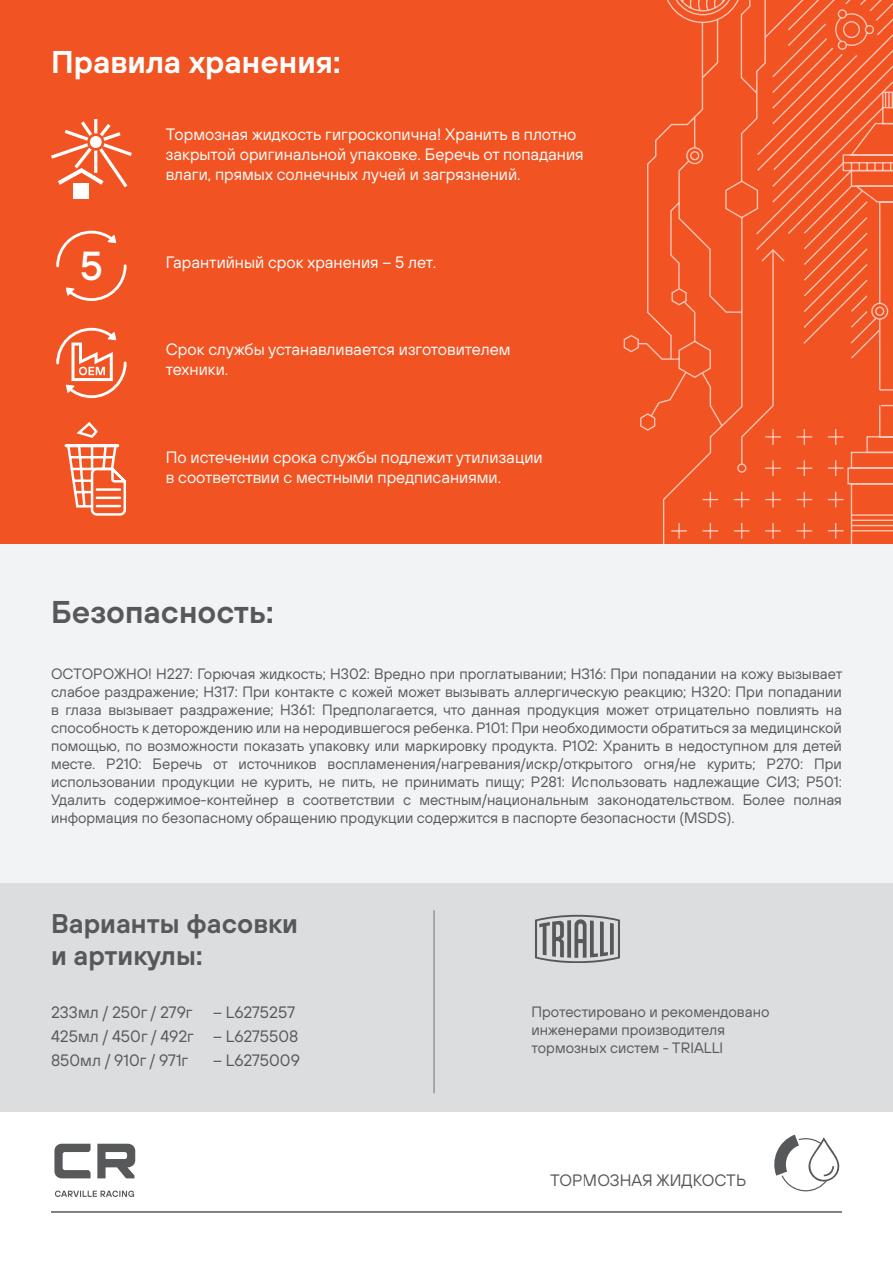
<style>
.page{position:relative;width:893px;height:1263px;background:#fff}
.page>*{position:absolute;margin:0;border:0;box-sizing:border-box;transform-origin:0 0}
.t1{font:500 40.5px "TT Hoves";color:#fff}
.t2{font:600 31.5px "TT Hoves";color:#fff}
.t3{font:600 31.5px "TT Hoves";color:#57585a}
.t4{font:600 27px/32.4px "TT Hoves";color:#57585a}
.t5{font:16.5px/19.8px "TT Hoves";color:#fff}
.t6{font:16.5px/24px "TT Hoves";color:#57585a}
.t7{font:15px/18px "TT Hoves";color:#57585a;text-align:justify}
</style>
<div class="page">
<hr style="left:51px;top:1211px;width:791px;height:2px;background:#57585a">
<svg style="left:54px;top:1144px;width:81px;height:53px"></svg>
<svg style="left:774px;top:1134px;width:65px;height:57px"></svg>
<div style="left:0;top:0;width:893px;height:544px;background:#f15422"></div>
<div style="left:0;top:544px;width:893px;height:339px;background:#f2f3f4"></div>
<svg style="left:51px;top:119px;width:81px;height:68px"></svg>
<div style="left:73px;top:183px;width:15px;height:16px;background:#fff"></div>
<svg style="left:56px;top:231px;width:71px;height:70px"></svg>
<div style="left:0;top:883px;width:893px;height:228px;background:#dcdddf"></div>
<hr style="left:433px;top:910px;width:2px;height:183px;background:#939598">
<svg style="left:535px;top:915px;width:85px;height:48px"></svg>
<svg style="left:623px;top:0;width:270px;height:544px"></svg>
<svg style="left:56px;top:328px;width:71px;height:70px"></svg>
<svg style="left:65px;top:422px;width:61px;height:94px"></svg>
<h2 class="t2" style="left:51px;top:41px;width:292px">Правила хранения:</h2>
<h1 class="t1" style="left:80px;top:240px;width:25px">5</h1>
<p class="t5" style="left:166px;top:124px;width:419px">Тормозная жидкость гигроскопична! Хранить в плотно закрытой оригинальной упаковке. Беречь от попадания влаги, прямых солнечных лучей и загрязнений.</p>
<p class="t5" style="left:166px;top:252px;width:272px">Гарантийный срок хранения – 5 лет.</p>
<p class="t5" style="left:166px;top:340px;width:346px">Срок службы устанавливается изготовителем техники.</p>
<p class="t5" style="left:166px;top:447px;width:378px">По истечении срока службы подлежит утилизации в соответствии с местными предписаниями.</p>
<h2 class="t3" style="left:51px;top:591px;width:225px">Безопасность:</h2>
<p class="t7" style="left:51px;top:665px;width:793px">ОСТОРОЖНО! H227: Горючая жидкость; H302: Вредно при проглатывании; H316: При попадании на кожу вызывает слабое раздражение; H317: При контакте с кожей может вызывать аллергическую реакцию; H320: При попадании в глаза вызывает раздражение; H361: Предполагается, что данная продукция может отрицательно повлиять на способность к деторождению или на неродившегося ребенка. P101: При необходимости обратиться за медицинской помощью, по возможности показать упаковку или маркировку продукта. P102: Хранить в недоступном для детей месте. P210: Беречь от источников воспламенения/нагревания/искр/открытого огня/не курить; P270: При использовании продукции не курить, не пить, не принимать пищу; P281: Использовать надлежащие СИЗ; P501:<br>Удалить содержимое-контейнер в соответствии с местным/национальным законодательством. Более полная информация по безопасному обращению продукции содержится в паспорте безопасности (MSDS).</p>
<h3 class="t4" style="left:51px;top:906px;width:248px">Варианты фасовки и артикулы:</h3>
<p class="t6" style="left:51px;top:1000px;width:249px">233мл / 250г / 279г – L6275257<br>425мл / 450г / 492г – L6275508<br>850мл / 910г / 971г</p>
<p class="t6" style="left:213px;top:1048px;width:88px">– L6275009</p>
<p class="t7" style="left:531px;top:1002px;width:239px;text-align:left">Протестировано и рекомендовано инженерами производителя тормозных систем - TRIALLI</p>
<p class="t6" style="left:550px;top:1168px;width:198px">ТОРМОЗНАЯ ЖИДКОСТЬ</p>
</div>
